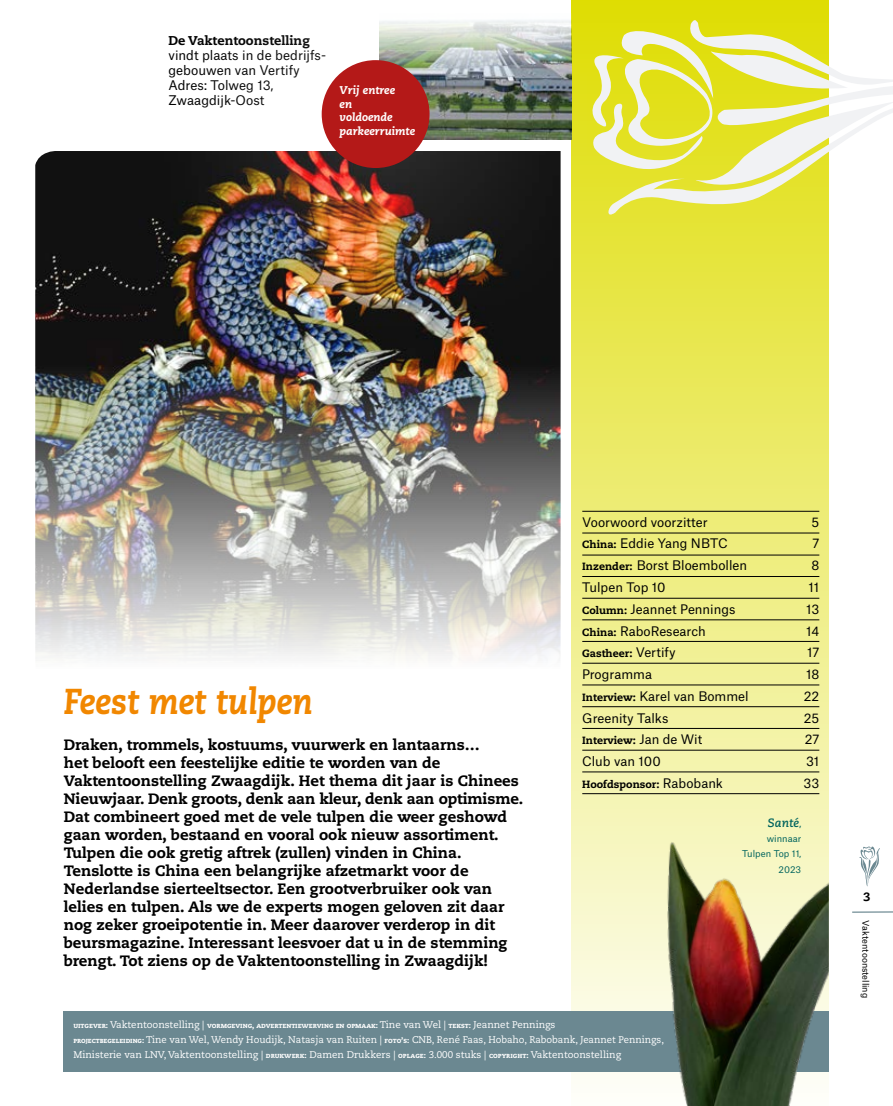
<style>
.page{position:relative;width:893px;height:1106px;background:#fff}
.page>*{position:absolute;margin:0;border:0;box-sizing:border-box;transform-origin:0 0}
.t1{font:italic 800 36px "Caecilia LT Std";color:#f18700;scale:.9 1}
.t2{font:800 15px/18px "Caecilia LT Std";color:#000}
.t3{font:12.75px/15px "Atlas Grotesk";color:#000}
.t4{font:800 12.75px "Caecilia LT Std";color:#000}
.t5{font:12.6px "Atlas Grotesk";color:#000}
.t6{font:italic 700 12px "Caecilia LT Std";color:#01645e}
.t7{font:800 12px "Caecilia LT Std";color:#000}
.t8{font:italic 800 11.25px/13.5px "Caecilia LT Std";color:#fff}
.t9{font:800 10.5px "Caecilia LT Std";color:#000}
.t10{font:9.75px/15px "Caecilia LT Std";color:#fff}
.t11{font:9px/15px "Atlas Grotesk";color:#01645e;text-align:right}
.t12{font:8.7px "Atlas Grotesk";color:#000}
.t13{font:800 7.5px "Caecilia LT Std";letter-spacing:-.005em;color:#fff}
.s1{font-family:"Caecilia LT Std";font-weight:800;font-size:10.5px}
.s2{font-family:"Atlas Grotesk";font-weight:400;font-size:12.6px}
.s3{font-family:"Atlas Grotesk";font-weight:400;font-style:normal;font-size:9.75px}
.s4{font-weight:400;font-size:9.75px}
.s5{font-weight:800;font-size:7.5px}
</style>
<div class="page">
<hr style="left:852px;top:911px;width:41px;height:1px;background:#6b8891">
<svg style="left:859px;top:846px;width:21px;height:40px"></svg>
<svg style="left:571px;top:0;width:258px;height:1079px;background:#edec7f"></svg>
<div style="left:64px;top:1011px;width:765px;height:60px;background:#6b8891"></div>
<img style="left:35px;top:151px;width:526px;height:505px">
<hr style="left:582px;top:555px;width:237px;height:1px;background:#000">
<hr style="left:582px;top:576px;width:237px;height:1px;background:#000">
<hr style="left:582px;top:511px;width:237px;height:1px;background:#000">
<hr style="left:582px;top:728px;width:237px;height:1px;background:#000">
<hr style="left:582px;top:598px;width:237px;height:1px;background:#000">
<hr style="left:582px;top:684px;width:237px;height:1px;background:#000">
<hr style="left:582px;top:771px;width:237px;height:1px;background:#000">
<svg style="left:615px;top:16px;width:278px;height:204px"></svg>
<div style="left:136px;top:0;width:479px;height:353px;background:#fff;opacity:.75"></div>
<div style="left:322px;top:60px;width:108px;height:108px;background:#b41918;border-radius:50%"></div>
<hr style="left:582px;top:663px;width:237px;height:1px;background:#000">
<hr style="left:582px;top:706px;width:237px;height:1px;background:#000">
<hr style="left:582px;top:750px;width:237px;height:1px;background:#000">
<hr style="left:582px;top:793px;width:237px;height:1px;background:#000">
<img style="left:658px;top:836px;width:171px;height:270px">
<hr style="left:582px;top:532px;width:237px;height:1px;background:#000">
<hr style="left:582px;top:641px;width:237px;height:1px;background:#000">
<hr style="left:582px;top:619px;width:237px;height:1px;background:#000">
<p class="t4" style="left:168px;top:33px;width:143px">De Vaktentoonstelling</p>
<p class="t3" style="left:168px;top:46px;width:159px">vindt plaats in de bedrijfs&shy;gebouwen van Vertify<br>Adres: Tolweg 13,<br>Zwaagdijk-Oost</p>
<p class="t8" style="left:340px;top:84px;width:77px">Vrij entree<br>en<br>voldoende parkeerruimte</p>
<h1 class="t1" style="left:64px;top:679px;width:278px">Feest met tulpen</h1>
<p class="t2" style="left:64px;top:735px;width:461px">Draken, trommels, kostuums, vuurwerk en lantaarns…<br>het belooft een feestelijke editie te worden van de Vaktentoonstelling Zwaagdijk. Het thema dit jaar is Chinees Nieuwjaar. Denk groots, denk aan kleur, denk aan optimisme.<br>Dat combineert goed met de vele tulpen die weer geshowd gaan worden, bestaand en vooral ook nieuw assortiment.<br>Tulpen die ook gretig aftrek (zullen) vinden in China.<br>Tenslotte is China een belangrijke afzetmarkt voor de Nederlandse sierteeltsector. Een grootverbruiker ook van lelies en tulpen. Als we de experts mogen geloven zit daar nog zeker groeipotentie in. Meer daarover verderop in dit beursmagazine. Interessant leesvoer dat u in de stemming brengt. Tot ziens op de Vaktentoonstelling in Zwaagdijk!</p>
<p class="t5" style="left:582px;top:512px;width:127px">Voorwoord voorzitter</p>
<p class="t5" style="left:811px;top:512px;width:9px">5</p>
<p class="t5" style="left:582px;top:533px;width:147px"><span class="s1">China:</span> Eddie Yang NBTC</p>
<p class="t5" style="left:812px;top:533px;width:8px">7</p>
<p class="t5" style="left:582px;top:555px;width:166px"><span class="s1">Inzender:</span> Borst Bloembollen</p>
<p class="t5" style="left:811px;top:555px;width:9px">8</p>
<p class="t5" style="left:582px;top:577px;width:85px">Tulpen Top 10</p>
<p class="t5" style="left:809px;top:577px;width:12px">11</p>
<p class="t5" style="left:582px;top:599px;width:155px"><span class="s1">Column:</span> Jeannet Pennings</p>
<p class="t5" style="left:806px;top:599px;width:15px">13</p>
<p class="t5" style="left:582px;top:620px;width:125px"><span class="s1">China:</span> RaboResearch</p>
<p class="t5" style="left:806px;top:620px;width:15px">14</p>
<p class="t9" style="left:582px;top:647px;width:95px">Gastheer: <span class="s2">Vertify</span></p>
<p class="t5" style="left:807px;top:642px;width:14px">17</p>
<p class="t5" style="left:582px;top:664px;width:71px">Programma</p>
<p class="t5" style="left:806px;top:664px;width:15px">18</p>
<p class="t5" style="left:582px;top:686px;width:168px"><span class="s1">Interview:</span> Karel van Bommel</p>
<p class="t5" style="left:804px;top:686px;width:17px">22</p>
<p class="t5" style="left:582px;top:707px;width:88px">Greenity Talks</p>
<p class="t5" style="left:804px;top:707px;width:17px">25</p>
<p class="t9" style="left:582px;top:734px;width:122px">Interview: <span class="s2">Jan de Wit</span></p>
<p class="t5" style="left:805px;top:729px;width:16px">27</p>
<p class="t5" style="left:582px;top:751px;width:80px">Club van 100</p>
<p class="t5" style="left:806px;top:751px;width:15px">31</p>
<p class="t9" style="left:582px;top:777px;width:142px">Hoofdsponsor: <span class="s2">Rabobank</span></p>
<p class="t5" style="left:803px;top:773px;width:17px">33</p>
<p class="t6" style="left:768px;top:816px;width:35px">Santé<span class="s3">,</span></p>
<p class="t11" style="left:742px;top:830px;width:61px">winnaar<br>Tulpen Top 11,<br>2023</p>
<p class="t13" style="left:73px;top:1020px;width:484px">Uitgever: <span class="s4">Vaktentoonstelling |</span> Vormgeving, advertentiewerving en opmaak: <span class="s4">Tine van Wel |</span> Tekst: <span class="s4">Jeannet Pennings</span></p>
<p class="t10" style="left:73px;top:1031px;width:592px"><span class="s5">Projectbegeleiding:</span> Tine van Wel, Wendy Houdijk, Natasja van Ruiten | <span class="s5">Foto’s:</span> CNB, René Faas, Hobaho, Rabobank, Jeannet Pennings,<br>Ministerie van LNV, Vaktentoonstelling | <span class="s5">Drukwerk:</span> Damen Drukkers | <span class="s5">Oplage:</span> 3.000 stuks | <span class="s5">Copyright:</span> Vaktentoonstelling</p>
<p class="t7" style="left:863px;top:889px;width:9px">3</p>
<p class="t12" style="left:873px;top:920px;width:79px;rotate:90deg">Vaktentoonstelling</p>
</div>
